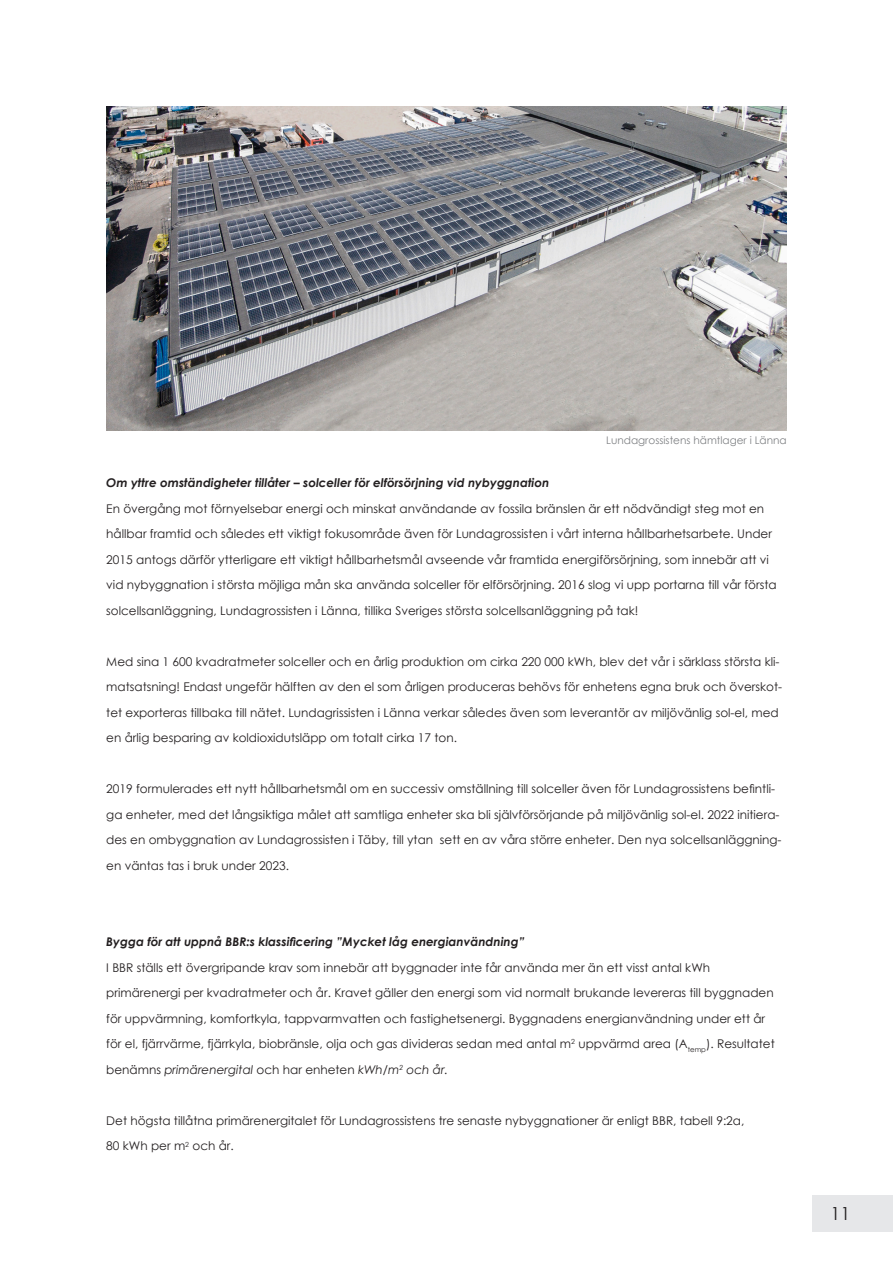
<style>
.page{position:relative;width:893px;height:1263px;background:#fff}
.page>*{position:absolute;margin:0;border:0;box-sizing:border-box;transform-origin:0 0}
.t1{font:18px "Century Gothic";color:#231f20}
.t2{font:12px/25.5px "Century Gothic";color:#231f20}
.t3{font:italic 700 12px "Century Gothic";color:#231f20}
.t4{font:10.5px "Century Gothic";color:#808285}
.s1{font-style:italic}
</style>
<div class="page">
<div style="left:813px;top:1195px;width:80px;height:37px;background:#e6e7e9"></div>
<img style="left:106px;top:106px;width:681px;height:325px">
<p class="t4" style="left:606px;top:433px;width:182px">Lundagrossistens hämtlager i Länna</p>
<p class="t3" style="left:106px;top:474px;width:445px">Om yttre omständigheter tillåter – solceller för elförsörjning vid nybyggnation</p>
<p class="t2" style="left:106px;top:496px;width:672px">En övergång mot förnyelsebar energi och minskat användande av fossila bränslen är ett nödvändigt steg mot en hållbar framtid och således ett viktigt fokusområde även för Lundagrossisten i vårt interna hållbarhetsarbete. Under 2015 antogs därför ytterligare ett viktigt hållbarhetsmål avseende vår framtida energiförsörjning, som innebär att vi vid nybyggnation i största möjliga mån ska använda solceller för elförsörjning. 2016 slog vi upp portarna till vår första solcellsanläggning, Lundagrossisten i Länna, tillika Sveriges största solcellsanläggning på tak!</p>
<p class="t2" style="left:106px;top:649px;width:677px">Med sina 1 600 kvadratmeter solceller och en årlig produktion om cirka 220 000 kWh, blev det vår i särklass största kli&shy;matsatsning! Endast ungefär hälften av den el som årligen produceras behövs för enhetens egna bruk och överskot&shy;tet exporteras tillbaka till nätet. Lundagrissisten i Länna verkar således även som leverantör av miljövänlig sol-el, med en årlig besparing av koldioxidutsläpp om totalt cirka 17 ton.</p>
<p class="t2" style="left:106px;top:776px;width:677px">2019 formulerades ett nytt hållbarhetsmål om en successiv omställning till solceller även för Lundagrossistens befintli&shy;ga enheter, med det långsiktiga målet att samtliga enheter ska bli självförsörjande på miljövänlig sol-el. 2022 initiera&shy;des en ombyggnation av Lundagrossisten i Täby, till ytan sett en av våra större enheter. Den nya solcellsanläggning&shy;en väntas tas i bruk under 2023.</p>
<p class="t3" style="left:106px;top:933px;width:420px">Bygga för att uppnå BBR:s klassificering ”Mycket låg energianvändning”</p>
<p class="t2" style="left:106px;top:955px;width:670px">I BBR ställs ett övergripande krav som innebär att byggnader inte får använda mer än ett visst antal kWh primärenergi per kvadratmeter och år. Kravet gäller den energi som vid normalt brukande levereras till byggnaden för uppvärmning, komfortkyla, tappvarmvatten och fastighetsenergi. Byggnadens energianvändning under ett år för el, fjärrvärme, fjärrkyla, biobränsle, olja och gas divideras sedan med antal m<sup>2</sup> uppvärmd area (A<sub>temp</sub>). Resultatet benämns <span class="s1">primärenergital</span> och har enheten <span class="s1">kWh/m</span><sup>2</sup> <span class="s1">och år.</span></p>
<p class="t2" style="left:106px;top:1108px;width:640px">Det högsta tillåtna primärenergitalet för Lundagrossistens tre senaste nybyggnationer är enligt BBR, tabell 9:2a,</p>
<p class="t2" style="left:106px;top:1133px;width:129px">80 kWh per m<sup>2</sup> och år.</p>
<h1 class="t1" style="left:830px;top:1201px;width:21px">11</h1>
</div>
